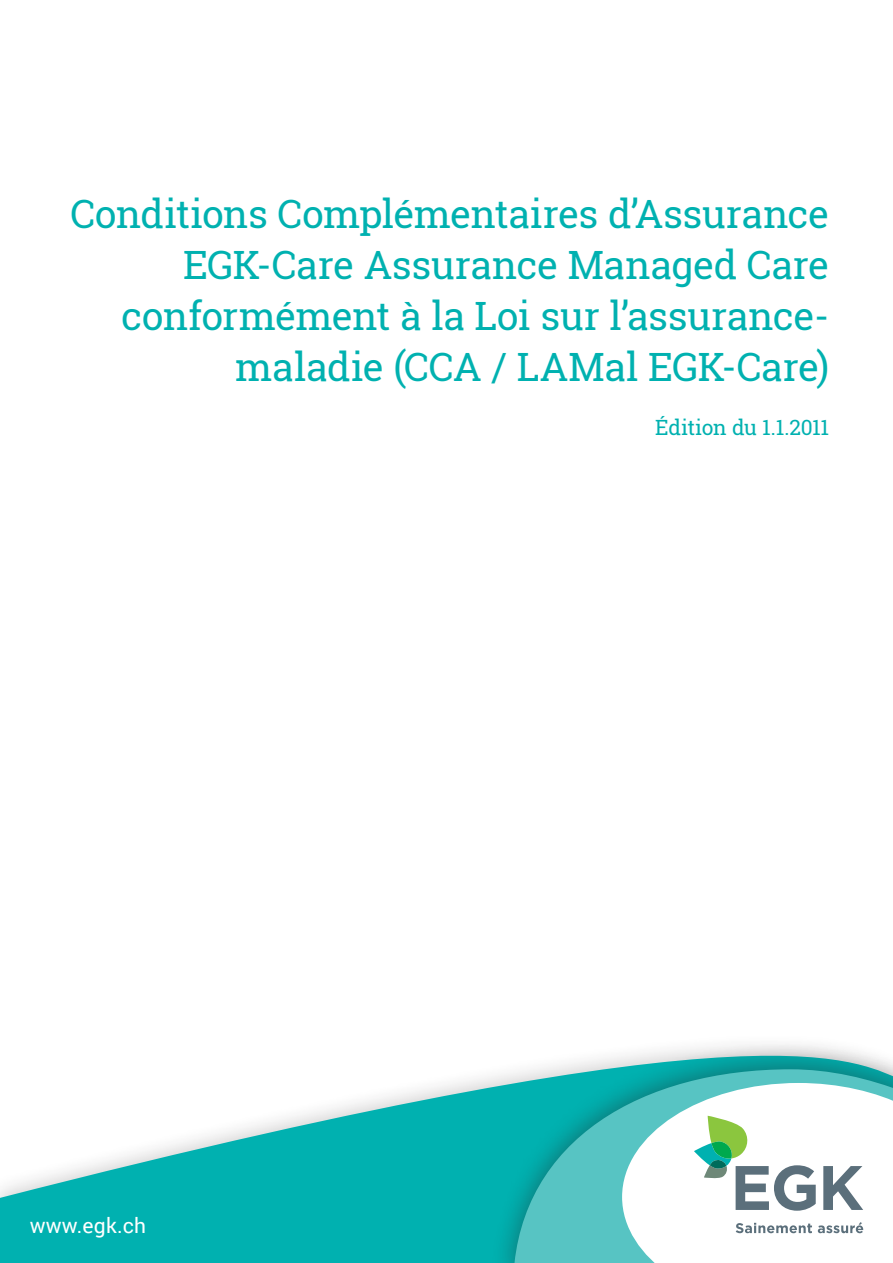
<style>
.page{position:relative;width:893px;height:1263px;background:#fff}
.page>*{position:absolute;margin:0;border:0;box-sizing:border-box;transform-origin:0 0}
.t1{font:39px/51px "Roboto Slab";letter-spacing:-.01em;color:#00b1b0;text-align:right}
.t2{font:21px "Roboto Slab";letter-spacing:-.015em;color:#00b1b0}
.t3{font:21px "Roboto";letter-spacing:.01em;color:#fff}
</style>
<div class="page">
<svg style="left:0;top:1077px;width:490px;height:186px;fill:#00b1b0"></svg>
<div style="left:490px;top:1041px;width:403px;height:222px;background:#231f20;opacity:.4"></div>
<svg style="left:513px;top:1069px;width:380px;height:194px;background:#35b8b7"></svg>
<svg style="left:622px;top:1083px;width:271px;height:180px"></svg>
<svg style="left:736px;top:1223px;width:76px;height:10px"></svg>
<svg style="left:818px;top:1222px;width:45px;height:11px"></svg>
<svg style="left:694px;top:1116px;width:122px;height:95px"></svg>
<svg style="left:823px;top:1166px;width:40px;height:44px"></svg>
<p class="t1" style="left:70px;top:188px;width:760px">Conditions Complémentaires d’Assurance EGK-Care Assurance Managed Care conformément à la Loi sur l’assurance&shy;maladie (CCA / LAMal EGK-Care)</p>
<p class="t2" style="left:655px;top:413px;width:176px">Édition du 1.1.2011</p>
<p class="t3" style="left:30px;top:1211px;width:118px">www.egk.ch</p>
</div>
